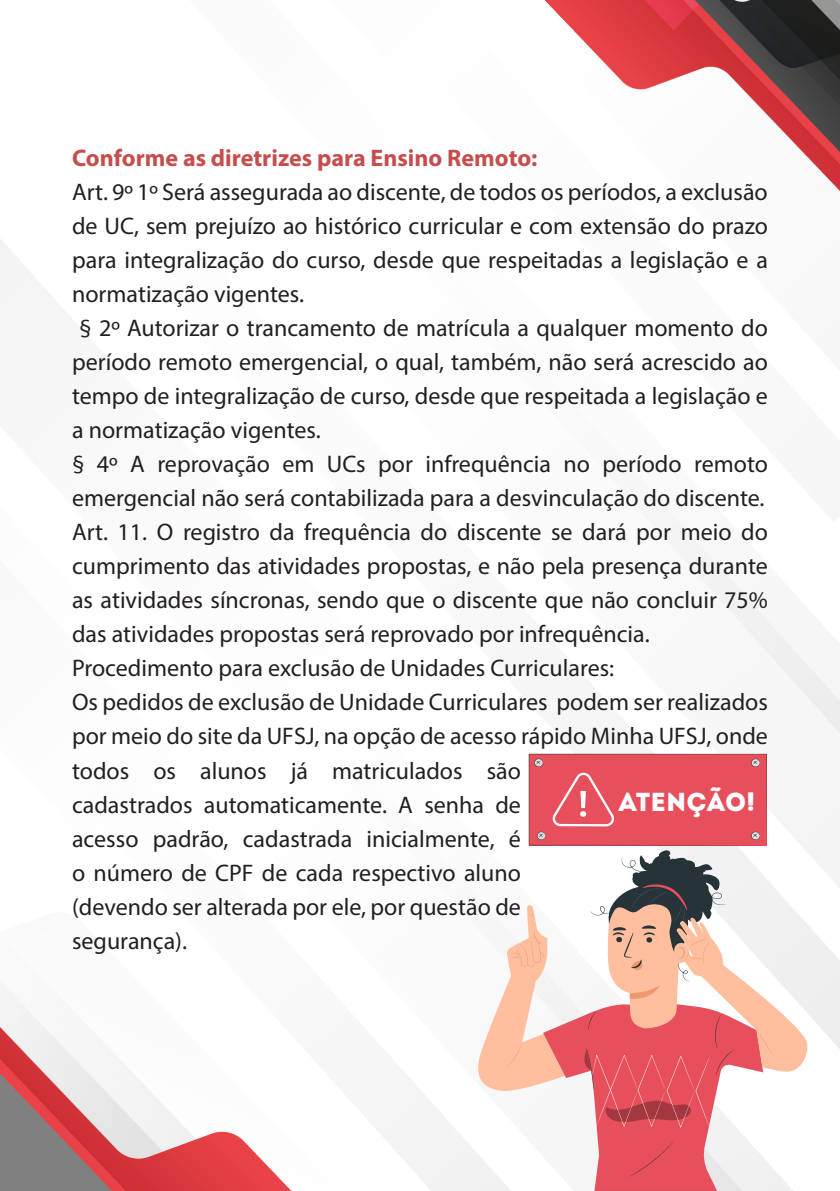
<style>
.page{position:relative;width:840px;height:1191px;background:#fff}
.page>*{position:absolute;margin:0;border:0;box-sizing:border-box;transform-origin:0 0}
.t1{font:26px "Intro";color:#fff}
.Estilo_de_parágrafo{font:24px/34px "Myriad Pro";color:#231f20;text-align:justify}
.CORPO{font:24px/34px "Myriad Pro";color:#231f20;text-align:justify}
.Estilo_de_parágrafo-2{font:700 24px "Myriad Pro";color:#c74d4d}
</style>
<div class="page">
<img style="left:0;top:0;width:839px;height:1191px">
<svg style="left:543px;top:1127px;width:219px;height:64px"></svg>
<div style="left:627px;top:1141px;width:46px;height:36px;background:#e84f5c"></div>
<svg style="left:475px;top:754px;width:334px;height:373px"></svg>
<p class="Estilo_de_parágrafo-2" style="left:72px;top:142px;width:466px">Conforme as diretrizes para Ensino Remoto:</p>
<p class="Estilo_de_parágrafo" style="left:72px;top:174px;width:697px">Art. 9º 1º Será assegurada ao discente, de todos os períodos, a exclusão de UC, sem prejuízo ao histórico curricular e com extensão do prazo para integralização do curso, desde que respeitadas a legislação e a normatização vigentes.</p>
<p class="Estilo_de_parágrafo" style="left:72px;top:310px;width:697px;text-indent:7px">§ 2º Autorizar o trancamento de matrícula a qualquer momento do período remoto emergencial, o qual, também, não será acrescido ao tempo de integralização de curso, desde que respeitada a legislação e a normatização vigentes.</p>
<p class="Estilo_de_parágrafo" style="left:72px;top:446px;width:697px">§ 4º A reprovação em UCs por infrequência no período remoto emergencial não será contabilizada para a desvinculação do discente.</p>
<p class="Estilo_de_parágrafo" style="left:72px;top:514px;width:697px">Art. 11. O registro da frequência do discente se dará por meio do cumprimento das atividades propostas, e não pela presença durante as atividades síncronas, sendo que o discente que não concluir 75% das atividades propostas será reprovado por infrequência.</p>
<p class="Estilo_de_parágrafo" style="left:72px;top:650px;width:543px">Procedimento para exclusão de Unidades Curriculares:</p>
<p class="Estilo_de_parágrafo" style="left:72px;top:684px;width:697px">Os pedidos de exclusão de Unidade Curriculares podem ser realizados por meio do site da UFSJ, na opção de acesso rápido Minha UFSJ, onde</p>
<p class="CORPO" style="left:72px;top:753px;width:450px">todos os alunos já matriculados são cadastrados automaticamente. A senha de acesso padrão, cadastrada inicialmente, é o número de CPF de cada respectivo aluno (devendo ser alterada por ele, por questão de segurança).</p>
<p class="t1" style="left:618px;top:786px;width:138px">ATENÇÃO!</p>
</div>
